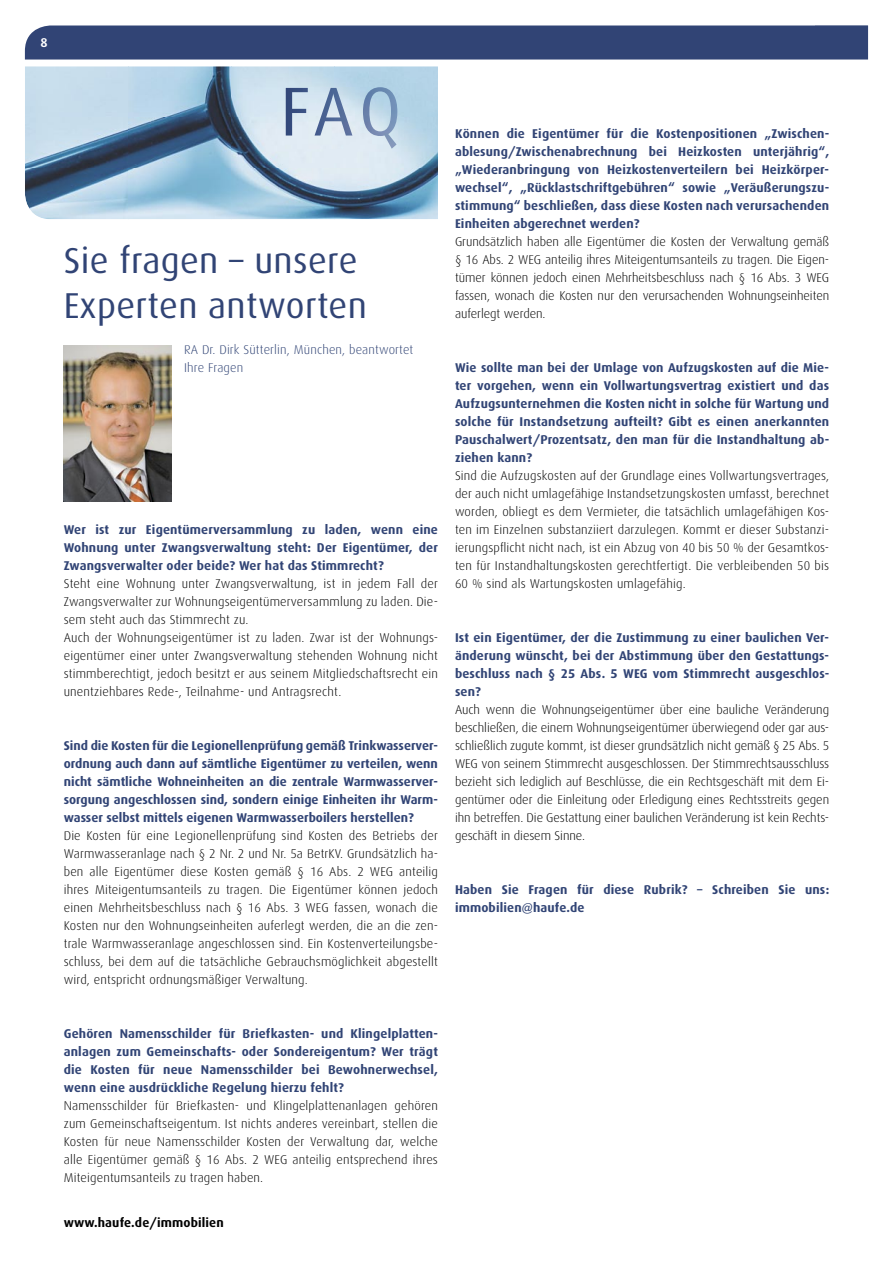
<style>
.page{position:relative;width:893px;height:1263px;background:#fff}
.page>*{position:absolute;margin:0;border:0;box-sizing:border-box;transform-origin:0 0}
.t1{font:36px/45px "Dax";letter-spacing:.01em;color:#314475}
.t2{font:300 12.75px/18px "Dax";letter-spacing:.01em;color:#000;text-align:justify}
.t3{font:700 12.75px/18px "Dax";letter-spacing:.01em;color:#314475;text-align:justify}
.t4{font:300 12.75px/18px "Dax";letter-spacing:.01em;color:#314475}
.t5{font:700 12.75px "Dax";letter-spacing:.01em;color:#000}
.t6{font:700 12.75px "Dax";color:#fff}
</style>
<div class="page">
<img style="left:25px;top:66px;width:413px;height:153px">
<div style="left:25px;top:26px;width:843px;height:34px;background:#314475"></div>
<img style="left:286px;top:87px;width:111px;height:62px">
<img style="left:64px;top:345px;width:107px;height:156px">
<p class="t6" style="left:40px;top:35px;width:9px">8</p>
<h1 class="t1" style="left:64px;top:239px;width:305px">Sie fragen – unsere<br>Experten antworten</h1>
<p class="t4" style="left:184px;top:341px;width:231px">RA Dr. Dirk Sütterlin, München, beantwortet<br>Ihre Fragen</p>
<p class="t3" style="left:64px;top:521px;width:376px">Wer ist zur Eigentümerversammlung zu laden, wenn eine Wohnung unter Zwangsverwaltung steht: Der Eigentümer, der Zwangsverwalter oder beide? Wer hat das Stimmrecht?</p>
<p class="t2" style="left:64px;top:575px;width:376px;text-align:left">Steht eine Wohnung unter Zwangsverwaltung, ist in jedem Fall der Zwangsverwalter zur Wohnungseigentümerversammlung zu laden. Die&shy;sem steht auch das Stimmrecht zu.<br>Auch der Wohnungseigentümer ist zu laden. Zwar ist der Wohnungs&shy;eigentümer einer unter Zwangsverwaltung stehenden Wohnung nicht stimmberechtigt, jedoch besitzt er aus seinem Mitgliedschaftsrecht ein unentziehbares Rede-, Teilnahme- und Antragsrecht.</p>
<p class="t3" style="left:64px;top:737px;width:376px">Sind die Kosten für die Legionellenprüfung gemäß Trinkwasserver&shy;ordnung auch dann auf sämtliche Eigentümer zu verteilen, wenn nicht sämtliche Wohneinheiten an die zentrale Warmwasserver&shy;sorgung angeschlossen sind, sondern einige Einheiten ihr Warm&shy;wasser selbst mittels eigenen Warmwasserboilers herstellen?</p>
<p class="t2" style="left:64px;top:827px;width:376px">Die Kosten für eine Legionellenprüfung sind Kosten des Betriebs der Warmwasseranlage nach § 2 Nr. 2 und Nr. 5a BetrKV. Grundsätzlich ha&shy;ben alle Eigentümer diese Kosten gemäß § 16 Abs. 2 WEG anteilig ihres Miteigentumsanteils zu tragen. Die Eigentümer können jedoch einen Mehrheitsbeschluss nach § 16 Abs. 3 WEG fassen, wonach die Kosten nur den Wohnungseinheiten auferlegt werden, die an die zen&shy;trale Warmwasseranlage angeschlossen sind. Ein Kostenverteilungsbe&shy;schluss, bei dem auf die tatsächliche Gebrauchsmöglichkeit abgestellt wird, entspricht ordnungsmäßiger Verwaltung.</p>
<p class="t3" style="left:64px;top:1025px;width:376px">Gehören Namensschilder für Briefkasten- und Klingelplatten&shy;anlagen zum Gemeinschafts- oder Sondereigentum? Wer trägt die Kosten für neue Namensschilder bei Bewohnerwechsel, wenn eine ausdrückliche Regelung hierzu fehlt?</p>
<p class="t2" style="left:64px;top:1097px;width:376px">Namensschilder für Briefkasten- und Klingelplattenanlagen gehören zum Gemeinschaftseigentum. Ist nichts anderes vereinbart, stellen die Kosten für neue Namensschilder Kosten der Verwaltung dar, welche alle Eigentümer gemäß § 16 Abs. 2 WEG anteilig entsprechend ihres Miteigentumsanteils zu tragen haben.</p>
<p class="t5" style="left:64px;top:1216px;width:162px">www.haufe.de/immobilien</p>
<p class="t3" style="left:455px;top:125px;width:376px">Können die Eigentümer für die Kostenpositionen „Zwischen&shy;ablesung/Zwischenabrechnung bei Heizkosten unterjährig“, „Wiederanbringung von Heizkostenverteilern bei Heizkörper&shy;wechsel“, „Rücklastschriftgebühren“ sowie „Veräußerungszu&shy;stimmung“ beschließen, dass diese Kosten nach verursachenden Einheiten abgerechnet werden?</p>
<p class="t2" style="left:455px;top:233px;width:376px">Grundsätzlich haben alle Eigentümer die Kosten der Verwaltung gemäß § 16 Abs. 2 WEG anteilig ihres Miteigentumsanteils zu tragen. Die Eigen&shy;tümer können jedoch einen Mehrheitsbeschluss nach § 16 Abs. 3 WEG fassen, wonach die Kosten nur den verursachenden Wohnungseinheiten auferlegt werden.</p>
<p class="t3" style="left:455px;top:359px;width:376px">Wie sollte man bei der Umlage von Aufzugskosten auf die Mie&shy;ter vorgehen, wenn ein Vollwartungsvertrag existiert und das Aufzugsunternehmen die Kosten nicht in solche für Wartung und solche für Instandsetzung aufteilt? Gibt es einen anerkannten Pauschalwert/Prozentsatz, den man für die Instandhaltung ab&shy;ziehen kann?</p>
<p class="t2" style="left:455px;top:467px;width:376px">Sind die Aufzugskosten auf der Grundlage eines Vollwartungsvertrages, der auch nicht umlagefähige Instandsetzungskosten umfasst, berechnet worden, obliegt es dem Vermieter, die tatsächlich umlagefähigen Kos&shy;ten im Einzelnen substanziiert darzulegen. Kommt er dieser Substanzi&shy;ierungspflicht nicht nach, ist ein Abzug von 40 bis 50 % der Gesamtkos&shy;ten für Instandhaltungskosten gerechtfertigt. Die verbleibenden 50 bis 60 % sind als Wartungskosten umlagefähig.</p>
<p class="t3" style="left:455px;top:629px;width:376px">Ist ein Eigentümer, der die Zustimmung zu einer baulichen Ver&shy;änderung wünscht, bei der Abstimmung über den Gestattungs&shy;beschluss nach § 25 Abs. 5 WEG vom Stimmrecht ausgeschlos&shy;sen?</p>
<p class="t2" style="left:455px;top:701px;width:376px">Auch wenn die Wohnungseigentümer über eine bauliche Veränderung beschließen, die einem Wohnungseigentümer überwiegend oder gar aus&shy;schließlich zugute kommt, ist dieser grundsätzlich nicht gemäß § 25 Abs. 5<br>WEG von seinem Stimmrecht ausgeschlossen. Der Stimmrechtsausschluss bezieht sich lediglich auf Beschlüsse, die ein Rechtsgeschäft mit dem Ei&shy;gentümer oder die Einleitung oder Erledigung eines Rechtsstreits gegen ihn betreffen. Die Gestattung einer baulichen Veränderung ist kein Rechts&shy;geschäft in diesem Sinne.</p>
<p class="t3" style="left:455px;top:881px;width:376px">Haben Sie Fragen für diese Rubrik? – Schreiben Sie uns: immobilien@haufe.de</p>
</div>
